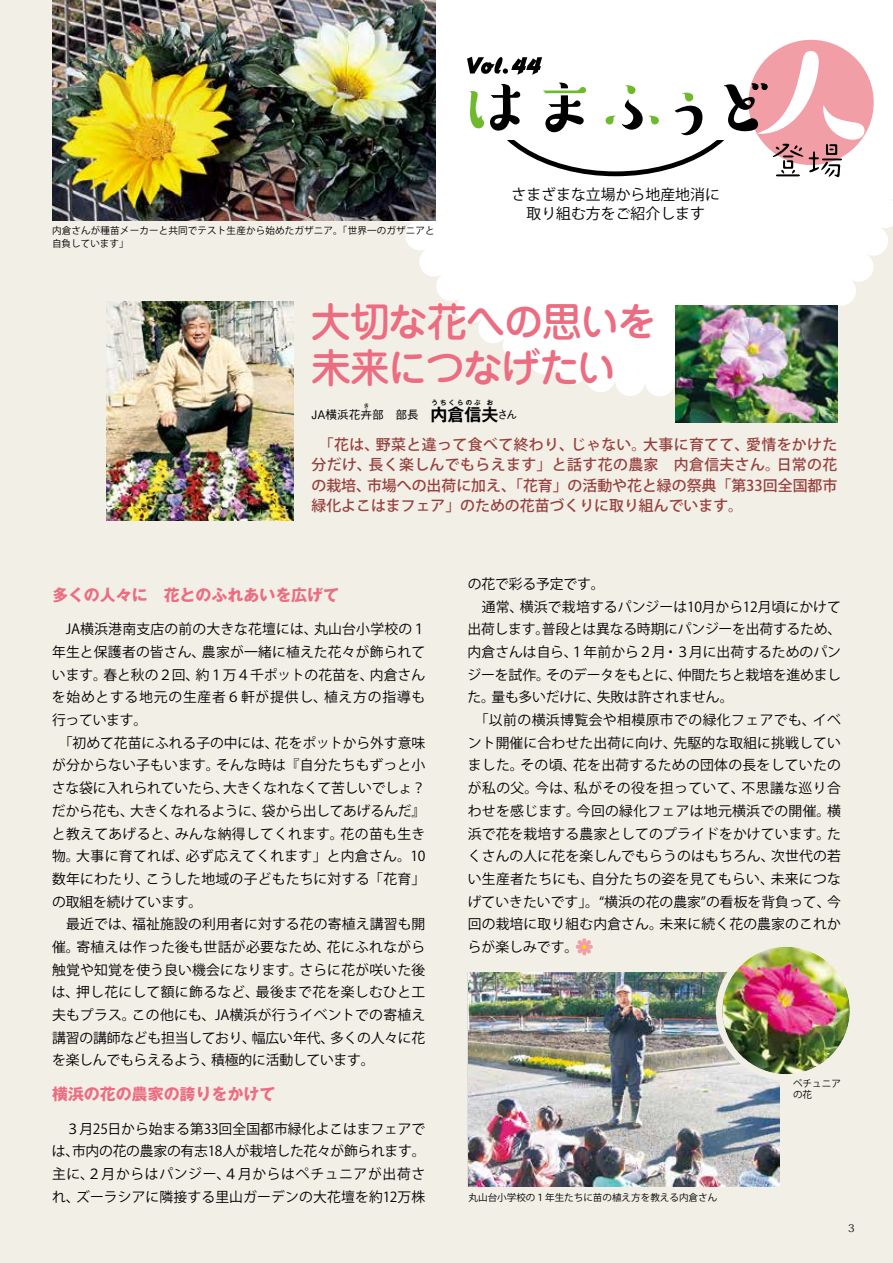
<style>
.page{position:relative;width:893px;height:1263px;background:#f2efe7}
.page>*{position:absolute;margin:0;border:0;box-sizing:border-box;transform-origin:0 0}
.t1{font:500 40.35px/45.8px "Jun 34 Pro";letter-spacing:-.06em;color:#ec6d81}
.t2{font:700 16.95px "Gothic MB101 Pr 6 N De";color:#000}
.t3{font:700 15.9px "Gothic MB101 Pr 6 N";color:#ec6d81}
.t4{font:500 14.85px/20.4px "Koz Go Pr 6 N";color:#97413e;text-align:justify}
.t5{font:14.85px/19.2px "Koz Go Pr 6 N";color:#000;text-align:center}
.t6{font:13.8px/22.6px "Koz Go Pr 6 N";letter-spacing:.01em;color:#000}
.t7{font:500 11.7px "Gothic BBB Pr 6 N";color:#000}
.t8{font:10.65px "Koz Min Pr 6 N";color:#000}
.t9{font:9.6px/12.8px "Koz Go Pr 6 N";letter-spacing:.005em;color:#000}
.t10{font:700 6.45px "Gothic MB101 Pr 6 N De";letter-spacing:.335em;color:#000}
.t11{font:500 5.85px "Gothic BBB Pr 6 N";color:#000}
.s1{font-family:"Gothic MB101 Pr 6 N De";font-weight:700;font-size:16.95px}
</style>
<div class="page">
<svg style="left:404px;top:102px;width:489px;height:295px"></svg>
<div style="left:806px;top:0;width:87px;height:102px;background:#fff"></div>
<svg style="left:576px;top:938px;width:17px;height:17px"></svg>
<img style="left:676px;top:305px;width:161px;height:118px">
<div style="left:433px;top:0;width:453px;height:140px;background:#fff"></div>
<div style="left:748px;top:40px;width:126px;height:125px;background:#f29ea6;border-radius:50%"></div>
<svg style="left:470px;top:84px;width:50px;height:47px"></svg>
<svg style="left:543px;top:83px;width:44px;height:49px"></svg>
<svg style="left:605px;top:85px;width:54px;height:45px"></svg>
<svg style="left:675px;top:92px;width:27px;height:43px"></svg>
<svg style="left:724px;top:51px;width:140px;height:126px"></svg>
<svg style="left:467px;top:57px;width:75px;height:18px"></svg>
<img style="left:107px;top:301px;width:186px;height:219px">
<img style="left:52px;top:0;width:384px;height:221px">
<img style="left:469px;top:973px;width:311px;height:214px">
<img style="left:722px;top:947px;width:128px;height:127px;border-radius:64px">
<div style="left:716px;top:940px;width:140px;height:141px;border:6px solid #f2efe7;border-radius:50%"></div>
<p class="t9" style="left:52px;top:224px;width:384px">内倉さんが種苗メーカーと共同でテスト生産から始めたガザニア。「世界一のガザニアと自負しています」</p>
<p class="t5" style="left:512px;top:185px;width:210px">さまざまな立場から地産地消に取り組む方をご紹介します</p>
<h1 class="t1" style="left:311px;top:295px;width:348px">大切な花への思いを未来につなげたい</h1>
<p class="t7" style="left:311px;top:405px;width:138px">JA横浜花卉部　部長 <span class="s1">内</span></p>
<p class="t11" style="left:363px;top:401px;width:7px">き</p>
<p class="t10" style="left:432px;top:397px;width:50px">うちくらのぶ</p>
<p class="t2" style="left:448px;top:400px;width:53px">倉信夫</p>
<p class="t10" style="left:487px;top:397px;width:8px">お</p>
<p class="t7" style="left:497px;top:405px;width:22px">さん</p>
<p class="t4" style="left:311px;top:434px;width:527px">　「花は、野菜と違って食べて終わり、じゃない。大事に育てて、愛情をかけた分だけ、長く楽しんでもらえます」と話す花の農家　内倉信夫さん。日常の花の栽培、市場への出荷に加え、「花育」の活動や花と緑の祭典「第33回全国都市緑化よこはまフェア」のための花苗づくりに取り組んでいます。</p>
<p class="t3" style="left:52px;top:582px;width:289px">多くの人々に　花とのふれあいを広げて</p>
<p class="t6" style="left:52px;top:618px;width:375px">　JA横浜港南支店の前の大きな花壇には、丸山台小学校の１年生と保護者の皆さん、農家が一緒に植えた花々が飾られています。春と秋の２回、約１万４千ポットの花苗を、内倉さんを始めとする地元の生産者６軒が提供し、植え方の指導も行っています。<br>　「初めて花苗にふれる子の中には、花をポットから外す意味が分からない子もいます。そんな時は『自分たちもずっと小さな袋に入れられていたら、大きくなれなくて苦しいでしょ？だから花も、大きくなれるように、袋から出してあげるんだ』と教えてあげると、みんな納得してくれます。花の苗も生き物。大事に育てれば、必ず応えてくれます」と内倉さん。10数年にわたり、こうした地域の子どもたちに対する「花育」の取組を続けています。<br>　最近では、福祉施設の利用者に対する花の寄植え講習も開催。寄植えは作った後も世話が必要なため、花にふれながら触覚や知覚を使う良い機会になります。さらに花が咲いた後は、押し花にして額に飾るなど、最後まで花を楽しむひと工夫もプラス。この他にも、JA横浜が行うイベントでの寄植え講習の講師なども担当しており、幅広い年代、多くの人々に花を楽しんでもらえるよう、積極的に活動しています。</p>
<p class="t3" style="left:52px;top:1081px;width:225px">横浜の花の農家の誇りをかけて</p>
<p class="t6" style="left:52px;top:1117px;width:375px;text-align:justify">　３月25日から始まる第33回全国都市緑化よこはまフェアでは、市内の花の農家の有志18人が栽培した花々が飾られます。主に、２月からはパンジー、４月からはペチュニアが出荷され、ズーラシアに隣接する里山ガーデンの大花壇を約12万株</p>
<p class="t6" style="left:468px;top:573px;width:375px">の花で彩る予定です。<br>　通常、横浜で栽培するパンジーは10月から12月頃にかけて出荷します。普段とは異なる時期にパンジーを出荷するため、内倉さんは自ら、１年前から２月・３月に出荷するためのパンジーを試作。そのデータをもとに、仲間たちと栽培を進めました。量も多いだけに、失敗は許されません。<br>　「以前の横浜博覧会や相模原市での緑化フェアでも、イベント開催に合わせた出荷に向け、先駆的な取組に挑戦していました。その頃、花を出荷するための団体の長をしていたのが私の父。今は、私がその役を担っていて、不思議な巡り合わせを感じます。今回の緑化フェアは地元横浜での開催。横浜で花を栽培する農家としてのプライドをかけています。たくさんの人に花を楽しんでもらうのはもちろん、次世代の若い生産者たちにも、自分たちの姿を見てもらい、未来につなげていきたいです」。“横浜の花の農家”の看板を背負って、今回の栽培に取り組む内倉さん。未来に続く花の農家のこれからが楽しみです。</p>
<p class="t9" style="left:469px;top:1191px;width:250px">丸山台小学校の１年生たちに苗の植え方を教える内倉さん</p>
<p class="t9" style="left:793px;top:1077px;width:49px;line-height:11.7px">ペチュニアの花</p>
<p class="t8" style="left:848px;top:1222px;width:8px">3</p>
</div>
